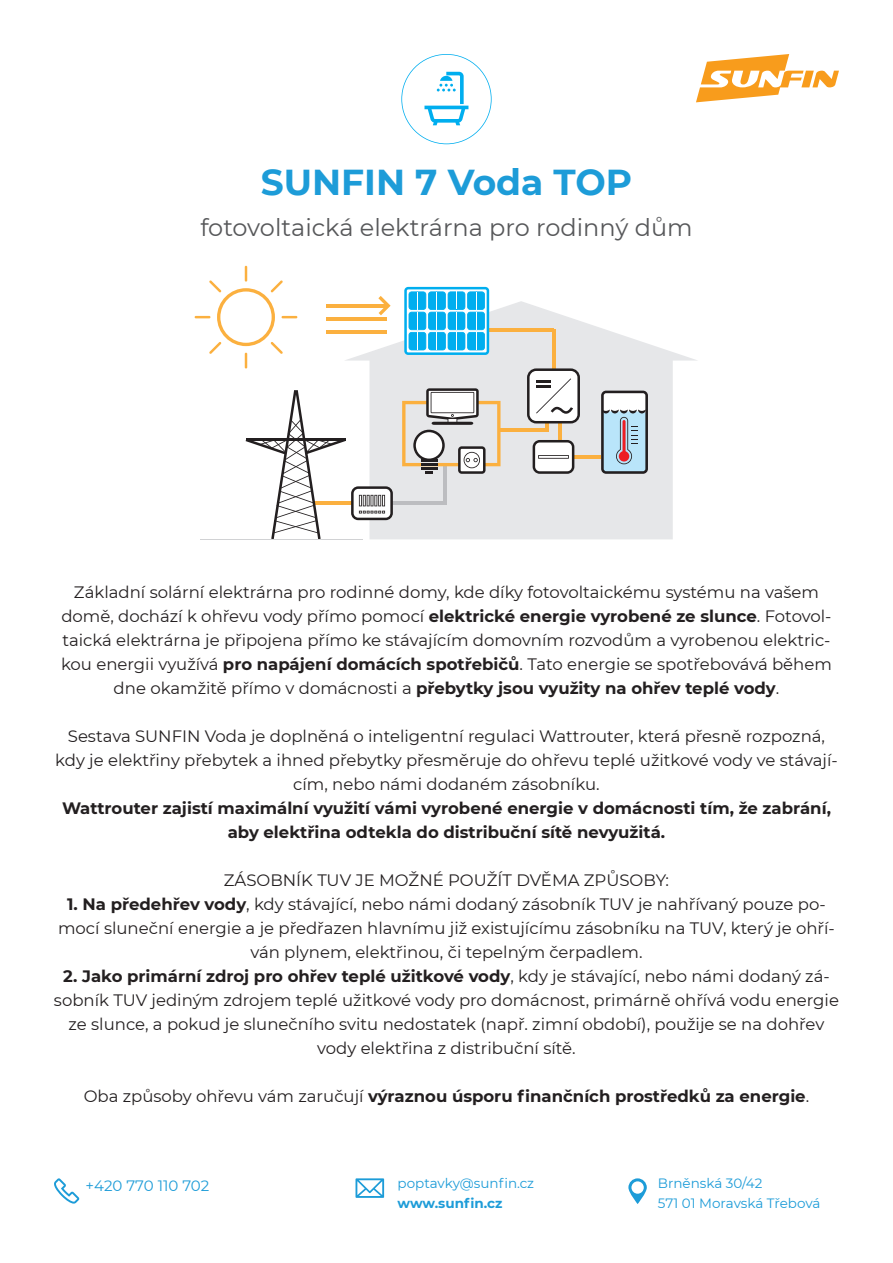
<style>
.page{position:relative;width:893px;height:1263px;background:#fff}
.page>*{position:absolute;margin:0;border:0;box-sizing:border-box;transform-origin:0 0}
.t1{font:700 36px "Montserrat";color:#1d9cd8}
.t2{font:24px "Montserrat";letter-spacing:-.01em;color:#57585a}
.t3{font:16.5px/24px "Montserrat";color:#231f20;text-align:center}
.t4{font:700 16.5px/24px "Montserrat";color:#231f20;text-align:center}
.t5{font:15px "Montserrat";letter-spacing:-.005em;color:#1d9cd8}
.t6{font:13.5px/19.5px "Montserrat";color:#1d9cd8}
.t7{font:700 13.5px "Montserrat";color:#1d9cd8}
.s1{font-weight:700}
.s2{font-weight:400}
</style>
<div class="page">
<svg style="left:401px;top:54px;width:91px;height:90px"></svg>
<svg style="left:628px;top:1178px;width:19px;height:26px"></svg>
<svg style="left:355px;top:1178px;width:29px;height:20px"></svg>
<svg style="left:54px;top:1178px;width:25px;height:25px"></svg>
<svg style="left:696px;top:54px;width:143px;height:48px"></svg>
<svg style="left:344px;top:301px;width:353px;height:238px;fill:#e6e7e9"></svg>
<hr style="left:558px;top:422px;width:3px;height:18px;background:#fbb03f">
<hr style="left:499px;top:429px;width:47px;height:3px;background:#fbb03f">
<hr style="left:574px;top:455px;width:27px;height:4px;background:#fbb03f">
<hr style="left:352px;top:502px;width:93px;height:3px;background:#bcbdc0">
<hr style="left:314px;top:502px;width:41px;height:3px;background:#fbb03f">
<hr style="left:444px;top:465px;width:3px;height:40px;background:#bcbdc0">
<hr style="left:488px;top:329px;width:66px;height:3px;background:#fbb03f">
<hr style="left:552px;top:329px;width:3px;height:40px;background:#fbb03f">
<svg style="left:533px;top:440px;width:41px;height:34px"></svg>
<svg style="left:538px;top:455px;width:31px;height:4px"></svg>
<hr style="left:539px;top:456px;width:29px;height:2px;background:#231f20">
<svg style="left:351px;top:486px;width:42px;height:34px"></svg>
<svg style="left:402px;top:388px;width:98px;height:86px"></svg>
<svg style="left:195px;top:266px;width:102px;height:102px"></svg>
<svg style="left:246px;top:390px;width:99px;height:149px"></svg>
<hr style="left:326px;top:304px;width:61px;height:3px;background:#fbb03f">
<hr style="left:326px;top:317px;width:61px;height:3px;background:#fbb03f">
<hr style="left:326px;top:331px;width:61px;height:3px;background:#fbb03f">
<hr style="left:200px;top:539px;width:162px;height:1px;background:#d1d2d4">
<svg style="left:404px;top:287px;width:85px;height:68px"></svg>
<svg style="left:378px;top:296px;width:13px;height:19px"></svg>
<svg style="left:527px;top:368px;width:53px;height:64px"></svg>
<svg style="left:601px;top:391px;width:47px;height:83px"></svg>
<h1 class="t1" style="left:261px;top:157px;width:373px">SUNFIN 7 Voda TOP</h1>
<h2 class="t2" style="left:200px;top:210px;width:494px">fotovoltaická elektrárna pro rodinný dům</h2>
<p class="t3" style="left:61px;top:579px;width:772px">Základní solární elektrárna pro rodinné domy, kde díky fotovoltaickému systému na vašem domě, dochází k ohřevu vody přímo pomocí <span class="s1">elektrické energie vyrobené ze slunce</span>. Fotovol&shy;taická elektrárna je připojena přímo ke stávajícím domovním rozvodům a vyrobenou elektric&shy;kou energii využívá <span class="s1">pro napájení domácích spotřebičů</span>. Tato energie se spotřebovává během dne okamžitě přímo v domácnosti a <span class="s1">přebytky jsou využity na ohřev teplé vody</span>.</p>
<p class="t3" style="left:55px;top:723px;width:784px">Sestava SUNFIN Voda je doplněná o inteligentní regulaci Wattrouter, která přesně rozpozná, kdy je elektřiny přebytek a ihned přebytky přesměruje do ohřevu teplé užitkové vody ve stávají&shy;cím, nebo námi dodaném zásobníku.</p>
<p class="t4" style="left:62px;top:795px;width:770px">Wattrouter zajistí maximální využití vámi vyrobené energie v domácnosti tím, že zabrání, aby elektřina odtekla do distribuční sítě nevyužitá.</p>
<p class="t3" style="left:224px;top:867px;width:447px">Zásobn ík TUV je možn é pou žít dvěma způsoby:</p>
<p class="t3" style="left:58px;top:891px;width:778px"><span class="s1">1. Na předehřev vody</span>, kdy stávající, nebo námi dodaný zásobník TUV je nahřívaný pouze po&shy;mocí sluneční energie a je předřazen hlavnímu již existujícímu zásobníku na TUV, který je ohří&shy;ván plynem, elektřinou, či tepelným čerpadlem.</p>
<p class="t3" style="left:54px;top:963px;width:786px"><span class="s1">2. Jako primární zdroj pro ohřev teplé užitkové vody</span>, kdy je stávající, nebo námi dodaný zá&shy;sobník TUV jediným zdrojem teplé užitkové vody pro domácnost, primárně ohřívá vodu energie ze slunce, a pokud je slunečního svitu nedostatek (např. zimní období), použije se na dohřev vody elektřina z distribuční sítě.</p>
<p class="t4" style="left:84px;top:1083px;width:727px"><span class="s2">Oba způsoby ohřevu vám zaručují</span> výraznou úsporu finančních prostředků za energie<span class="s2">.</span></p>
<p class="t5" style="left:86px;top:1175px;width:125px">+420 770 110 702</p>
<p class="t6" style="left:398px;top:1173px;width:138px">poptavky@sunfin.cz</p>
<p class="t7" style="left:398px;top:1193px;width:106px">www.sunfin.cz</p>
<p class="t6" style="left:658px;top:1173px;width:164px">Brněnská 30/42<br>571 01 Moravská Třebová</p>
</div>
